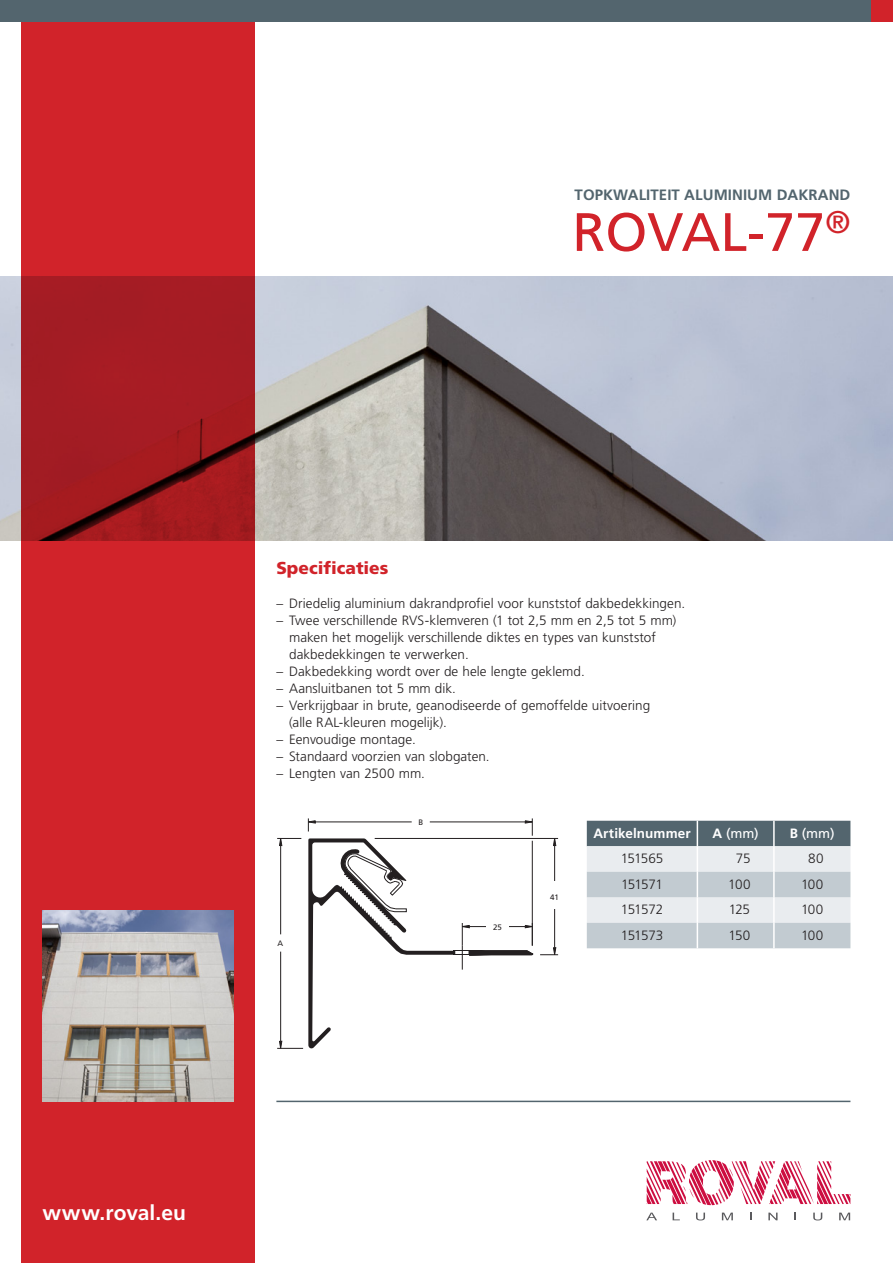
<style>
.page{position:relative;width:893px;height:1263px;background:#fff}
.page>*{position:absolute;margin:0;border:0;box-sizing:border-box;transform-origin:0 0}
.t1{font:54px "Frutiger LT Std";color:#d1232a}
.t2{font:700 21px "Frutiger LT Std";color:#fff}
.t3{font:900 17.25px "Frutiger LT Std";color:#d1232a}
.t4{font:700 15px "Frutiger LT Std";letter-spacing:.005em;color:#53656e}
.t5{font:300 13.5px/17px "Frutiger LT Std";color:#231f20}
.t6{font:700 13.5px "Frutiger LT Std";letter-spacing:.01em;color:#fff}
.t7{font:13.5px "Frutiger LT Std";color:#fff}
.t8{font:10.65px "Franklin Gothic";color:#231f20}
.t9{font:7.95px "Frutiger LT Std";color:#231f20}
.s1{font-weight:700}
</style>
<div class="page">
<img style="left:0;top:276px;width:893px;height:264px">
<svg style="left:21px;top:21px;width:234px;height:1242px;background:#c42128"></svg>
<hr style="left:276px;top:1101px;width:574px;height:1px;background:#53656e">
<div style="left:0;top:0;width:872px;height:21px;background:#53656e"></div>
<div style="left:872px;top:0;width:21px;height:21px;background:#d1232a"></div>
<svg style="left:647px;top:1160px;width:203px;height:45px"></svg>
<svg style="left:646px;top:1212px;width:11px;height:8px"></svg>
<svg style="left:673px;top:1212px;width:7px;height:8px"></svg>
<svg style="left:696px;top:1212px;width:9px;height:8px"></svg>
<svg style="left:722px;top:1212px;width:11px;height:8px"></svg>
<svg style="left:768px;top:1212px;width:9px;height:8px"></svg>
<svg style="left:813px;top:1212px;width:9px;height:8px"></svg>
<svg style="left:839px;top:1212px;width:11px;height:8px"></svg>
<img style="left:43px;top:910px;width:191px;height:191px">
<svg style="left:587px;top:821px;width:263px;height:127px;background:#bcc4ca"></svg>
<hr style="left:773px;top:923px;width:2px;height:25px;background:#fff">
<hr style="left:375px;top:838px;width:183px;height:1px;background:#231f20">
<hr style="left:554px;top:845px;width:1px;height:43px;background:#231f20">
<hr style="left:554px;top:904px;width:1px;height:44px;background:#231f20">
<svg style="left:553px;top:839px;width:3px;height:7px"></svg>
<svg style="left:540px;top:947px;width:18px;height:8px"></svg>
<svg style="left:277px;top:818px;width:256px;height:231px"></svg>
<div style="left:544px;top:881px;width:23px;height:27px;background:#fff"></div>
<div style="left:486px;top:911px;width:23px;height:28px;background:#fff"></div>
<p class="t4" style="left:575px;top:186px;width:277px">topkwaliteit ALUMINIUM dakrand</p>
<h1 class="t1" style="left:572px;top:200px;width:280px">roval-77<sup>®</sup></h1>
<p class="t3" style="left:276px;top:558px;width:114px">Specificaties</p>
<p class="t5" style="left:276px;top:595px;width:410px">– Driedelig aluminium dakrandprofiel voor kunststof dakbedekkingen.</p>
<p class="t5" style="left:289px;top:612px;width:389px;text-indent:-13px">– Twee verschillende RVS-klemveren (1 tot 2,5 mm en 2,5 tot 5 mm) maken het mogelijk verschillende diktes en types van kunststof dakbedekkingen te verwerken.</p>
<p class="t5" style="left:276px;top:663px;width:310px">– Dakbedekking wordt over de hele lengte geklemd.</p>
<p class="t5" style="left:276px;top:680px;width:181px">– Aansluitbanen tot 5 mm dik.</p>
<p class="t5" style="left:289px;top:697px;width:363px;text-indent:-13px">– Verkrijgbaar in brute, geanodiseerde of gemoffelde uitvoering (alle RAL-kleuren mogelijk).</p>
<p class="t5" style="left:276px;top:731px;width:141px">– Eenvoudige montage.</p>
<p class="t5" style="left:276px;top:748px;width:215px">– Standaard voorzien van slobgaten.</p>
<p class="t5" style="left:276px;top:765px;width:150px">– Lengten van 2500 mm.</p>
<p class="t9" style="left:278px;top:938px;width:7px">A</p>
<p class="t9" style="left:418px;top:817px;width:6px">B</p>
<p class="t8" style="left:491px;top:920px;width:14px">25</p>
<p class="t9" style="left:493px;top:923px;width:10px">25</p>
<p class="t9" style="left:550px;top:892px;width:10px">41</p>
<p class="t6" style="left:593px;top:825px;width:99px">Artikelnummer</p>
<p class="t7" style="left:713px;top:825px;width:48px"><span class="s1">A</span> (mm)</p>
<p class="t7" style="left:790px;top:825px;width:46px"><span class="s1">B</span> (mm)</p>
<p class="t5" style="left:621px;top:850px;width:44px">151565</p>
<p class="t5" style="left:736px;top:850px;width:16px">75</p>
<p class="t5" style="left:808px;top:850px;width:17px">80</p>
<p class="t5" style="left:621px;top:876px;width:43px">151571</p>
<p class="t5" style="left:728px;top:876px;width:24px">100</p>
<p class="t5" style="left:801px;top:876px;width:24px">100</p>
<p class="t5" style="left:621px;top:901px;width:44px">151572</p>
<p class="t5" style="left:729px;top:901px;width:23px">125</p>
<p class="t5" style="left:801px;top:901px;width:24px">100</p>
<p class="t5" style="left:621px;top:927px;width:44px">151573</p>
<p class="t5" style="left:728px;top:927px;width:23px">150</p>
<p class="t5" style="left:801px;top:927px;width:24px">100</p>
<h2 class="t2" style="left:43px;top:1201px;width:145px">www.roval.eu</h2>
</div>
